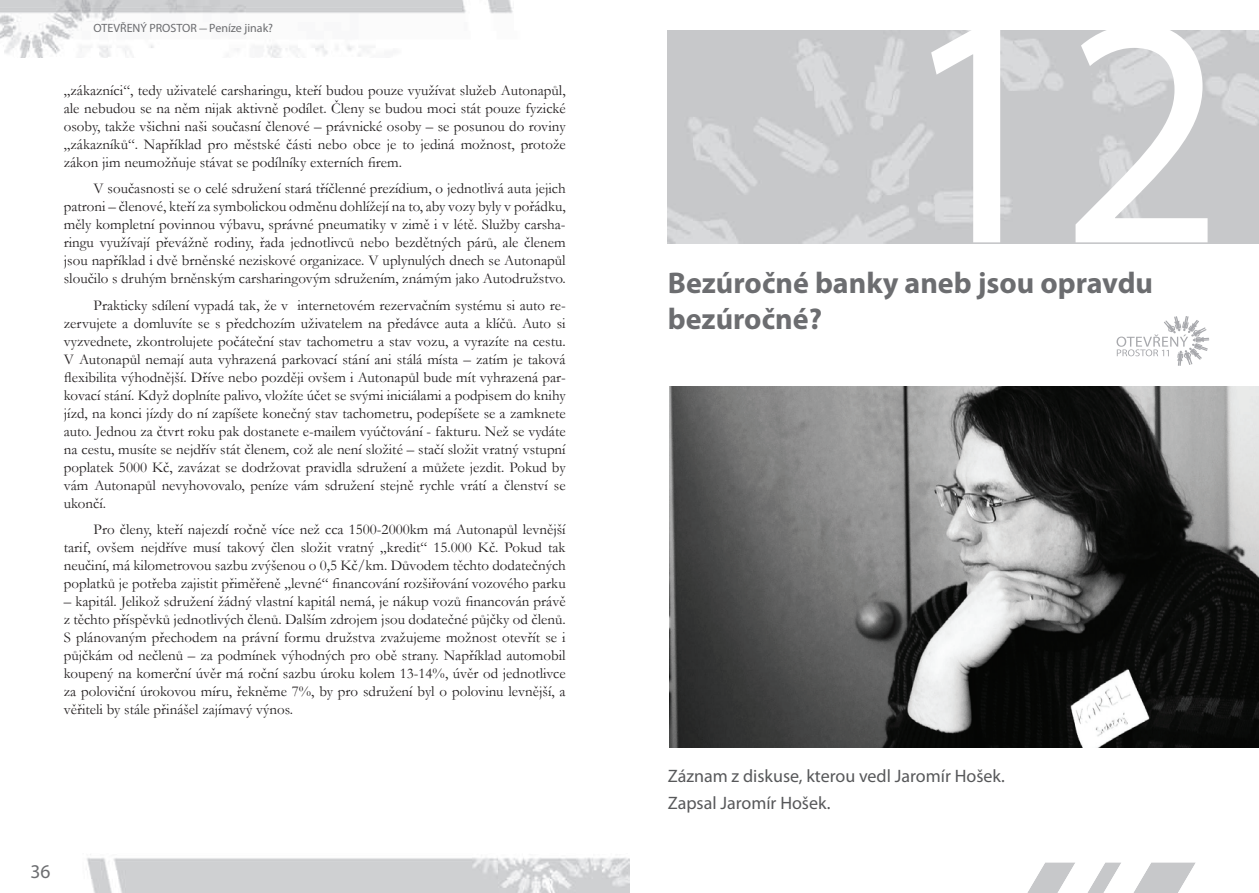
<style>
.page{position:relative;width:1259px;height:893px;background:#fff}
.page>*{position:absolute;margin:0;border:0;box-sizing:border-box;transform-origin:0 0}
.t1{font:330.75px "Myriad Pro";color:#fff;scale:.96 1}
.t2{font:700 30px "Myriad Pro";color:#6c6d70}
.t3{font:19.5px "Myriad Pro";color:#6c6d70}
.t4{font:18px/26.5px "Myriad Pro";color:#57585a}
.t5{font:15px/18px "Garamond";color:#231f20;text-align:justify}
.t6{font:12px "Myriad Pro";color:#6c6d70}
.s1{font-family:"Garamond";font-size:15px}
</style>
<div class="page">
<img style="left:0;top:0;width:513px;height:58px">
<img style="left:87px;top:854px;width:542px;height:39px">
<svg style="left:1027px;top:862px;width:169px;height:31px"></svg>
<svg style="left:1116px;top:316px;width:93px;height:50px"></svg>
<img style="left:669px;top:387px;width:590px;height:360px">
<p class="t6" style="left:94px;top:21px;width:181px">OTEVŘENÝ PROSTOR <span class="s1">–</span> Peníze jinak?</p>
<p class="t5" style="left:64px;top:81px;width:503px">„zákazníci“, tedy uživatelé carsharingu, kteří budou pouze využívat služeb Autonapůl, ale nebudou se na něm nijak aktivně podílet. Členy se budou moci stát pouze fyzické osoby, takže všichni naši současní členové – právnické osoby – se posunou do roviny „zákazníků“. Například pro městské části nebo obce je to jediná možnost, protože zákon jim neumožňuje stávat se podílníky externích firem.</p>
<p class="t5" style="left:64px;top:179px;width:503px;text-indent:30px">V současnosti se o celé sdružení stará tříčlenné prezídium, o jednotlivá auta jejich patroni – členové, kteří za symbolickou odměnu dohlížejí na to, aby vozy byly v pořádku, měly kompletní povinnou výbavu, správné pneumatiky v zimě i v létě. Služby carsha&shy;ringu využívají převážně rodiny, řada jednotlivců nebo bezdětných párů, ale členem jsou například i dvě brněnské neziskové organizace. V uplynulých dnech se Autonapůl sloučilo s druhým brněnským carsharingovým sdružením, známým jako Autodružstvo.</p>
<p class="t5" style="left:64px;top:296px;width:503px;text-indent:30px">Prakticky sdílení vypadá tak, že v internetovém rezervačním systému si auto re&shy;zervujete a domluvíte se s předchozím uživatelem na předávce auta a klíčů. Auto si vyzvednete, zkontrolujete počáteční stav tachometru a stav vozu, a vyrazíte na cestu.<br>V Autonapůl nemají auta vyhrazená parkovací stání ani stálá místa – zatím je taková flexibilita výhodnější. Dříve nebo později ovšem i Autonapůl bude mít vyhrazená par&shy;kovací stání. Když doplníte palivo, vložíte účet se svými iniciálami a podpisem do knihy jízd, na konci jízdy do ní zapíšete konečný stav tachometru, podepíšete se a zamknete auto. Jednou za čtvrt roku pak dostanete e-mailem vyúčtování - fakturu. Než se vydáte na cestu, musíte se nejdřív stát členem, což ale není složité – stačí složit vratný vstupní poplatek 5000 Kč, zavázat se dodržovat pravidla sdružení a můžete jezdit. Pokud by vám Autonapůl nevyhovovalo, peníze vám sdružení stejně rychle vrátí a členství se ukončí.</p>
<p class="t5" style="left:64px;top:520px;width:503px;text-indent:30px">Pro členy, kteří najezdí ročně více než cca 1500-2000km má Autonapůl levnější tarif, ovšem nejdříve musí takový člen složit vratný „kredit“ 15.000 Kč. Pokud tak neučiní, má kilometrovou sazbu zvýšenou o 0,5 Kč/km. Důvodem těchto dodatečných poplatků je potřeba zajistit přiměřeně „levné“ financování rozšiřování vozového parku</p>
<p class="t5" style="left:64px;top:592px;width:503px">– kapitál. Jelikož sdružení žádný vlastní kapitál nemá, je nákup vozů financován právě z těchto příspěvků jednotlivých členů. Dalším zdrojem jsou dodatečné půjčky od členů.<br>S plánovaným přechodem na právní formu družstva zvažujeme možnost otevřít se i půjčkám od nečlenů – za podmínek výhodných pro obě strany. Například automobil koupený na komerční úvěr má roční sazbu úroku kolem 13-14%, úvěr od jednotlivce za poloviční úrokovou míru, řekněme 7%, by pro sdružení byl o polovinu levnější, a věřiteli by stále přinášel zajímavý výnos.</p>
<h3 class="t3" style="left:30px;top:860px;width:22px">36</h3>
<h1 class="t1" style="left:898px;top:-73px;width:341px">12</h1>
<h2 class="t2" style="left:667px;top:263px;width:487px">Bezúročné banky aneb jsou opravdu</h2>
<h2 class="t2" style="left:667px;top:299px;width:156px">bezúročné?</h2>
<p class="t4" style="left:667px;top:763px;width:339px">Záznam z diskuse, kterou vedl Jaromír Hošek.<br>Zapsal Jaromír Hošek.</p>
</div>
